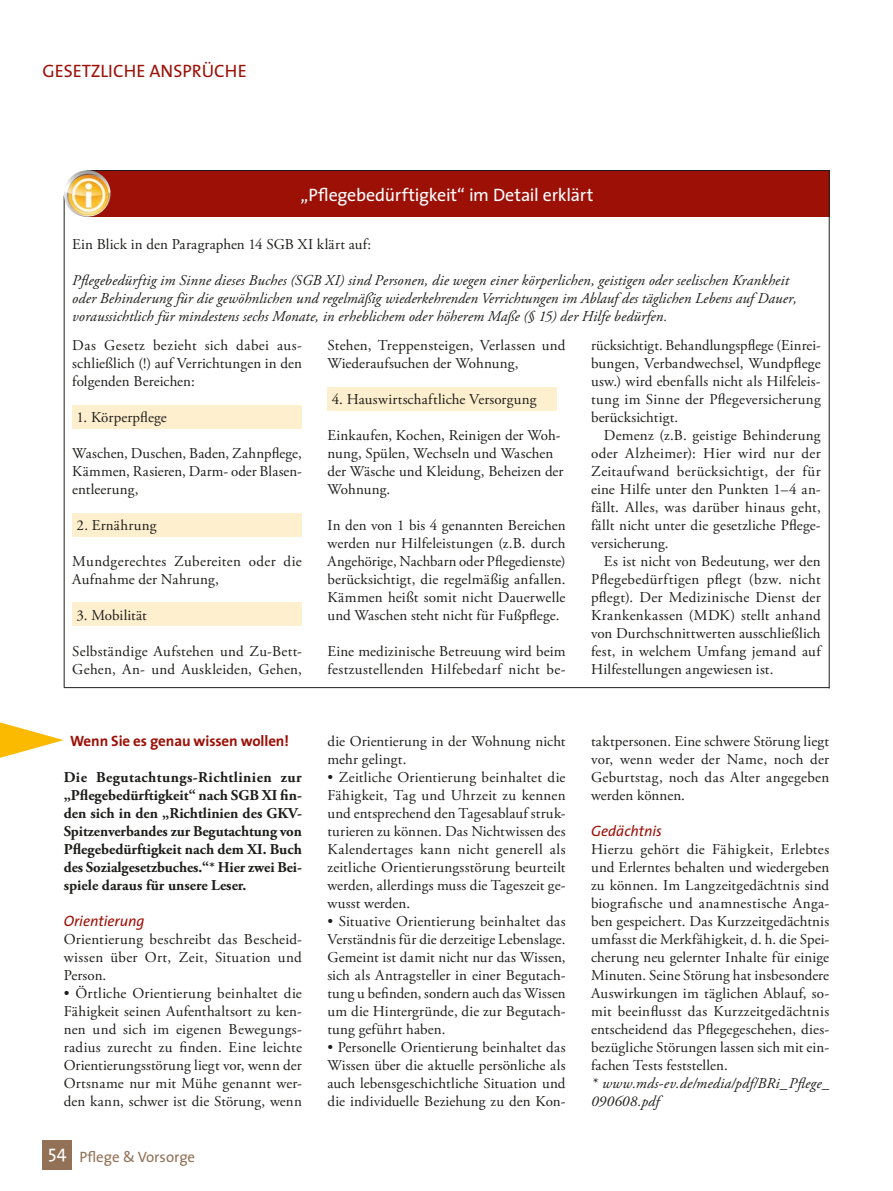
<style>
.page{position:relative;width:893px;height:1191px;background:#fff}
.page>*{position:absolute;margin:0;border:0;box-sizing:border-box;transform-origin:0 0}
.t1{font:18px "The Sans";letter-spacing:-.015em;color:#fff}
.t2{font:18px "The Sans";color:#9c1006}
.t3{font:15px/18px "Adobe Garamond Pro";letter-spacing:.01em;color:#1d1d1b;text-align:justify}
.t4{font:italic 15px/18px "Adobe Garamond Pro";letter-spacing:.005em;color:#1d1d1b}
.t5{font:700 15px/18px "Adobe Garamond Pro";color:#1d1d1b;text-align:justify}
.t6{font:700 15px "The Sans";letter-spacing:-.01em;color:#9c1006}
.t7{font:italic 15px "The Sans";letter-spacing:-.005em;color:#9c1006}
.t8{font:15px "The Sans";color:#927157}
</style>
<div class="page">
<div style="left:43px;top:1140px;width:29px;height:29px;background:#927157"></div>
<div style="left:88px;top:170px;width:741px;height:47px;background:#9c1006"></div>
<hr style="left:87px;top:170px;width:742px;height:1px;background:#1d1d1b">
<hr style="left:64px;top:196px;width:1px;height:491px;background:#1d1d1b">
<div style="left:72px;top:513px;width:230px;height:23px;background:#feefce"></div>
<div style="left:72px;top:603px;width:230px;height:23px;background:#feefce"></div>
<div style="left:327px;top:387px;width:230px;height:23px;background:#feefce"></div>
<div style="left:72px;top:406px;width:230px;height:23px;background:#feefce"></div>
<img style="left:64px;top:170px;width:47px;height:47px;border-radius:23px">
<hr style="left:64px;top:687px;width:765px;height:1px;background:#1d1d1b">
<hr style="left:829px;top:170px;width:1px;height:518px;background:#1d1d1b">
<svg style="left:0;top:722px;width:64px;height:36px"></svg>
<p class="t2" style="left:43px;top:56px;width:194px">Gesetzliche Ansprüche</p>
<p class="t1" style="left:301px;top:180px;width:294px">„Pflegebedürftigkeit“ im Detail erklärt</p>
<p class="t3" style="left:72px;top:236px;width:300px">Ein Blick in den Paragraphen 14 SGB XI klärt auf:</p>
<p class="t4" style="left:72px;top:272px;width:726px">Pflegebedürftig im Sinne dieses Buches (SGB XI) sind Personen, die wegen einer körperlichen, geistigen oder seelischen Krankheit oder Behinderung für die gewöhnlichen und regelmäßig wiederkehrenden Verrichtungen im Ablauf des täglichen Lebens auf Dauer, voraussichtlich für mindestens sechs Monate, in erheblichem oder höherem Maße (§ 15) der Hilfe bedürfen.</p>
<p class="t3" style="left:72px;top:336px;width:231px">Das Gesetz bezieht sich dabei aus&shy;schließlich (!) auf Verrichtungen in den folgenden Bereichen:</p>
<p class="t3" style="left:77px;top:408px;width:92px">1. Körperpflege</p>
<p class="t3" style="left:72px;top:444px;width:231px">Waschen, Duschen, Baden, Zahnpflege, Kämmen, Rasieren, Darm- oder Blasen&shy;entleerung,</p>
<p class="t3" style="left:77px;top:516px;width:81px">2. Ernährung</p>
<p class="t3" style="left:72px;top:552px;width:231px">Mundgerechtes Zubereiten oder die<br>Aufnahme der Nahrung,</p>
<p class="t3" style="left:77px;top:606px;width:72px">3. Mobilität</p>
<p class="t3" style="left:72px;top:642px;width:231px">Selbständige Aufstehen und Zu-Bett-<br>Gehen, An- und Auskleiden, Gehen,</p>
<p class="t6" style="left:70px;top:728px;width:220px">Wenn Sie es genau wissen wollen!</p>
<p class="t5" style="left:64px;top:768px;width:240px">Die Begutachtungs-Richtlinien zur „Pflegebedürftigkeit“ nach SGB XI fin&shy;den sich in den „Richtlinien des GKV-Spitzenverbandes zur Begutachtung von Pflegebedürftigkeit nach dem XI. Buch des Sozialgesetzbuches.“* Hier zwei Bei&shy;spiele daraus für unsere Leser.</p>
<p class="t7" style="left:64px;top:908px;width:82px">Orientierung</p>
<p class="t3" style="left:64px;top:930px;width:240px">Orientierung beschreibt das Bescheid&shy;wissen über Ort, Zeit, Situation und Person.</p>
<p class="t3" style="left:64px;top:984px;width:240px">• Örtliche Orientierung beinhaltet die Fähigkeit seinen Aufenthaltsort zu ken&shy;nen und sich im eigenen Bewegungs&shy;radius zurecht zu finden. Eine leichte Orientierungsstörung liegt vor, wenn der Ortsname nur mit Mühe genannt wer&shy;den kann, schwer ist die Störung, wenn</p>
<p class="t8" style="left:48px;top:1144px;width:148px"><sup>54</sup> Pflege &amp; Vorsorge</p>
<p class="t3" style="left:327px;top:336px;width:240px">Stehen, Treppensteigen, Verlassen und<br>Wiederaufsuchen der Wohnung,</p>
<p class="t3" style="left:332px;top:390px;width:206px">4. Hauswirtschaftliche Versorgung</p>
<p class="t3" style="left:327px;top:426px;width:238px;text-align:left">Einkaufen, Kochen, Reinigen der Woh&shy;nung, Spülen, Wechseln und Waschen der Wäsche und Kleidung, Beheizen der<br>Wohnung.</p>
<p class="t3" style="left:327px;top:516px;width:240px">In den von 1 bis 4 genannten Bereichen werden nur Hilfeleistungen (z.B. durch Angehörige, Nachbarn oder Pflegedienste) berücksichtigt, die regelmäßig anfallen.<br>Kämmen heißt somit nicht Dauerwelle und Waschen steht nicht für Fußpflege.</p>
<p class="t3" style="left:327px;top:642px;width:240px">Eine medizinische Betreuung wird beim festzustellenden Hilfebedarf nicht be-</p>
<p class="t3" style="left:327px;top:732px;width:240px">die Orientierung in der Wohnung nicht mehr gelingt.</p>
<p class="t3" style="left:327px;top:768px;width:240px">• Zeitliche Orientierung beinhaltet die Fähigkeit, Tag und Uhrzeit zu kennen und entsprechend den Tagesablauf struk&shy;turieren zu können. Das Nichtwissen des Kalendertages kann nicht generell als zeitliche Orientierungsstörung beurteilt werden, allerdings muss die Tageszeit ge&shy;wusst werden.</p>
<p class="t3" style="left:327px;top:912px;width:240px">• Situative Orientierung beinhaltet das Verständnis für die derzeitige Lebenslage.<br>Gemeint ist damit nicht nur das Wissen, sich als Antragsteller in einer Begutach&shy;tung u befinden, sondern auch das Wissen um die Hintergründe, die zur Begutach&shy;tung geführt haben.</p>
<p class="t3" style="left:327px;top:1038px;width:240px">• Personelle Orientierung beinhaltet das Wissen über die aktuelle persönliche als auch lebensgeschichtliche Situation und die individuelle Beziehung zu den Kon-</p>
<p class="t3" style="left:591px;top:336px;width:231px">rücksichtigt. Behandlungspflege (Einrei&shy;bungen, Verbandwechsel, Wundpflege usw.) wird ebenfalls nicht als Hilfeleis&shy;tung im Sinne der Pflegeversicherung berücksichtigt.</p>
<p class="t3" style="left:591px;top:426px;width:231px;text-indent:13px">Demenz (z.B. geistige Behinderung oder Alzheimer): Hier wird nur der Zeitaufwand berücksichtigt, der für eine Hilfe unter den Punkten 1–4 an&shy;fällt. Alles, was darüber hinaus geht, fällt nicht unter die gesetzliche Pflege&shy;versicherung.</p>
<p class="t3" style="left:591px;top:552px;width:231px;text-indent:13px">Es ist nicht von Bedeutung, wer den Pflegebedürftigen pflegt (bzw. nicht pflegt). Der Medizinische Dienst der Krankenkassen (MDK) stellt anhand von Durchschnittwerten ausschließlich fest, in welchem Umfang jemand auf Hilfestellungen angewiesen ist.</p>
<p class="t3" style="left:591px;top:732px;width:240px">taktpersonen. Eine schwere Störung liegt vor, wenn weder der Name, noch der Geburtstag, noch das Alter angegeben werden können.</p>
<p class="t7" style="left:591px;top:818px;width:72px">Gedächtnis</p>
<p class="t3" style="left:591px;top:840px;width:240px">Hierzu gehört die Fähigkeit, Erlebtes und Erlerntes behalten und wiedergeben zu können. Im Langzeitgedächtnis sind biografische und anamnestische Anga&shy;ben gespeichert. Das Kurzzeitgedächtnis umfasst die Merkfähigkeit, d. h. die Spei&shy;cherung neu gelernter Inhalte für einige Minuten. Seine Störung hat insbesondere Auswirkungen im täglichen Ablauf, so&shy;mit beeinflusst das Kurzzeitgedächtnis entscheidend das Pflegegeschehen, dies&shy;bezügliche Störungen lassen sich mit ein&shy;fachen Tests feststellen.</p>
<p class="t4" style="left:591px;top:1074px;width:240px">* www.mds-ev.de/media/pdf/BRi_Pflege_<br>090608.pdf</p>
</div>
